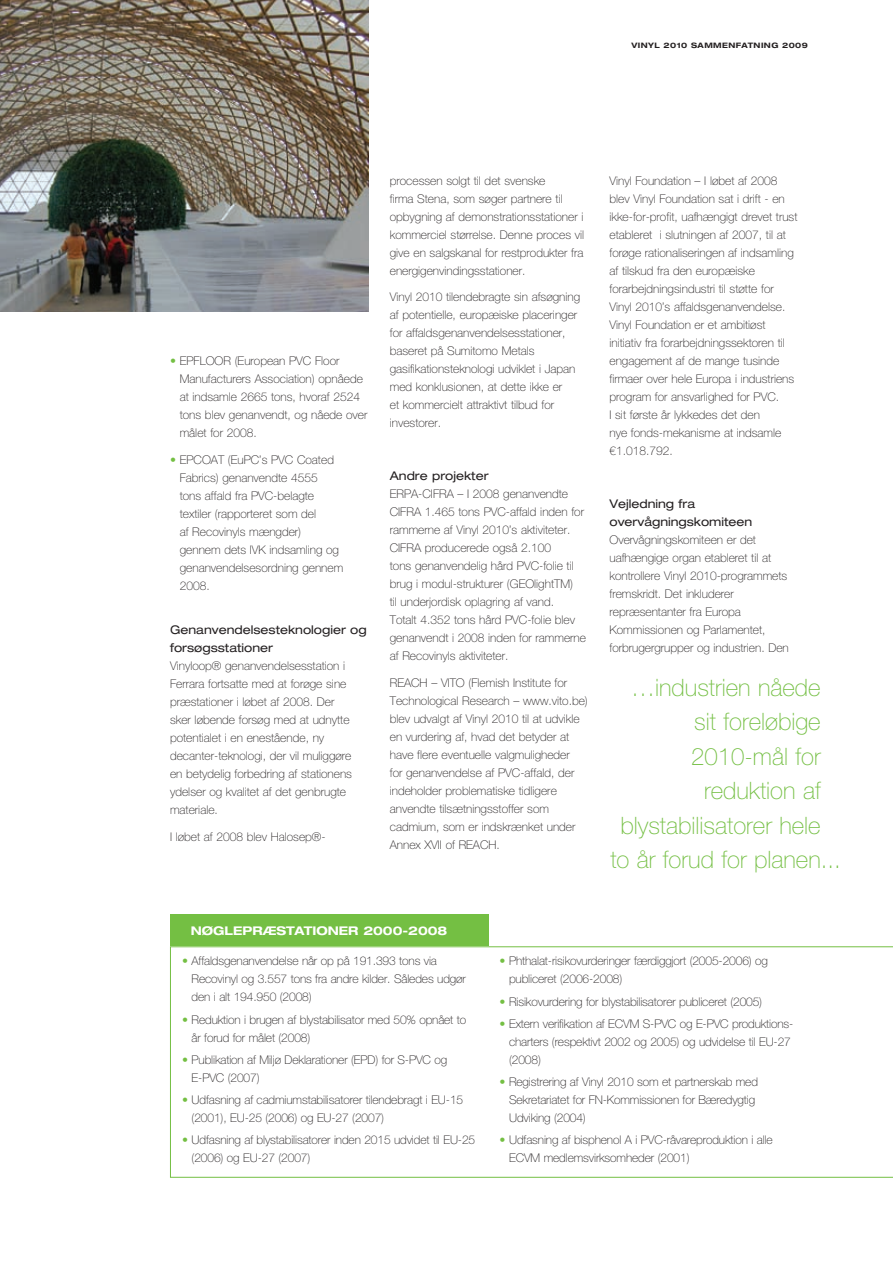
<style>
.page{position:relative;width:893px;height:1263px;background:#fff}
.page>*{position:absolute;margin:0;border:0;box-sizing:border-box;transform-origin:0 0}
.t1{font:100 24px "Helvetica Neue LT Std";color:#74bf43}
.t2{font:100 12px/18px "Helvetica Neue LT Std";color:#231f20}
.t3{font:expanded 12px/18px "Helvetica Neue LT Std";color:#231f20}
.t4{font:700 expanded 12px "Helvetica Neue LT Std";color:#fff}
.t5{font:700 expanded 7.5px "Helvetica Neue LT Std";letter-spacing:.06em;color:#231f20}
.s1{color:#74bf43}
</style>
<div class="page">
<img style="left:0;top:0;width:369px;height:311px">
<svg style="left:170px;top:946px;width:723px;height:232px"></svg>
<div style="left:170px;top:914px;width:319px;height:32px;background:#74bf43"></div>
<p class="t5" style="left:631px;top:40px;width:178px">VINYL 2010 SAMMENFATNING 2009</p>
<p class="t2" style="left:180px;top:352px;width:189px;text-indent:-10px"><span class="s1">•</span> EPFLOOR (European PVC Floor<br>Manufacturers Association) opnåede at indsamle 2665 tons, hvoraf 2524 tons blev genanvendt, og nåede over målet for 2008.</p>
<p class="t2" style="left:180px;top:450px;width:165px;text-indent:-10px"><span class="s1">•</span> EPCOAT (EuPC’s PVC Coated<br>Fabrics) genanvendte 4555<br>tons affald fra PVC-belagte textiler (rapporteret som del<br>af Recovinyls mængder) gennem dets IVK indsamling og genanvendelsesordning gennem<br>2008.</p>
<p class="t3" style="left:170px;top:621px;width:198px">Genanvendelsesteknologier og forsøgsstationer</p>
<p class="t2" style="left:170px;top:657px;width:183px">Vinyloop® genanvendelsesstation i Ferrara fortsatte med at forøge sine præstationer i løbet af 2008. Der sker løbende forsøg med at udnytte potentialet i en enestående, ny decanter-teknologi, der vil muliggøre en betydelig forbedring af stationens ydelser og kvalitet af det genbrugte materiale.</p>
<p class="t2" style="left:170px;top:827px;width:157px">I løbet af 2008 blev Halosep®-</p>
<p class="t2" style="left:390px;top:171px;width:196px">processen solgt til det svenske<br>firma Stena, som søger partnere til opbygning af demonstrationsstationer i kommerciel størrelse. Denne proces vil give en salgskanal for restprodukter fra energigenvindingsstationer.</p>
<p class="t2" style="left:390px;top:288px;width:192px">Vinyl 2010 tilendebragte sin afsøgning af potentielle, europæiske placeringer for affaldsgenanvendelsesstationer, baseret på Sumitomo Metals gasifikationsteknologi udviklet i Japan med konklusionen, at dette ikke er<br>et kommercielt attraktivt tilbud for investorer.</p>
<p class="t3" style="left:390px;top:467px;width:100px">Andre projekter</p>
<p class="t2" style="left:390px;top:485px;width:198px">ERPA-CIFRA – I 2008 genanvendte CIFRA 1.465 tons PVC-affald inden for rammerne af Vinyl 2010’s aktiviteter.<br>CIFRA producerede også 2.100<br>tons genanvendelig hård PVC-folie til brug i modul-strukturer (GEOlightTM)<br>til underjordisk oplagring af vand.<br>Totalt 4.352 tons hård PVC-folie blev genanvendt i 2008 inden for rammerne af Recovinyls aktiviteter.</p>
<p class="t2" style="left:390px;top:673px;width:200px">REACH – VITO (Flemish Institute for Technological Research – www.vito.be) blev udvalgt af Vinyl 2010 til at udvikle en vurdering af, hvad det betyder at have flere eventuelle valgmuligheder<br>for genanvendelse af PVC-affald, der indeholder problematiske tidligere anvendte tilsætningsstoffer som cadmium, som er indskrænket under Annex XVII of REACH.</p>
<p class="t2" style="left:609px;top:171px;width:190px">Vinyl Foundation – I løbet af 2008 blev Vinyl Foundation sat i drift - en ikke-for-profit, uafhængigt drevet trust etableret i slutningen af 2007, til at forøge rationaliseringen af indsamling af tilskud fra den europæiske forarbejdningsindustri til støtte for Vinyl 2010’s affaldsgenanvendelse.<br>Vinyl Foundation er et ambitiøst initiativ fra forarbejdningssektoren til engagement af de mange tusinde firmaer over hele Europa i industriens program for ansvarlighed for PVC.<br>I sit første år lykkedes det den<br>nye fonds-mekanisme at indsamle €1.018.792.</p>
<p class="t3" style="left:609px;top:494px;width:144px">Vejledning fra overvågningskomiteen</p>
<p class="t2" style="left:609px;top:530px;width:181px">Overvågningskomiteen er det uafhængige organ etableret til at kontrollere Vinyl 2010-programmets fremskridt. Det inkluderer repræsentanter fra Europa<br>Kommissionen og Parlamentet, forbrugergrupper og industrien. Den</p>
<h1 class="t1" style="left:631px;top:673px;width:191px">…industrien nåede</h1>
<h1 class="t1" style="left:694px;top:708px;width:128px">sit foreløbige</h1>
<h1 class="t1" style="left:691px;top:742px;width:131px">2010-mål for</h1>
<h1 class="t1" style="left:704px;top:777px;width:118px">reduktion af</h1>
<h1 class="t1" style="left:620px;top:811px;width:202px">blystabilisatorer hele</h1>
<h1 class="t1" style="left:610px;top:846px;width:232px">to år forud for planen ...</h1>
<p class="t4" style="left:191px;top:923px;width:33px">NØGLE</p>
<p class="t4" style="left:242px;top:923px;width:44px">PRÆSTATIONE</p>
<p class="t4" style="left:348px;top:923px;width:101px">R 2000-2008</p>
<p class="t2" style="left:192px;top:952px;width:276px;text-indent:-9px"><span class="s1">•</span> Affaldsgenanvendelse når op på 191.393 tons via<br>Recovinyl og 3.557 tons fra andre kilder. Således udgør den i alt 194.950 (2008)</p>
<p class="t2" style="left:192px;top:1010px;width:276px;text-indent:-9px"><span class="s1">•</span> Reduktion i brugen af blystabilisator med 50% opnået to år forud for målet (2008)</p>
<p class="t2" style="left:192px;top:1050px;width:257px;text-indent:-9px"><span class="s1">•</span> Publikation af Miljø Deklarationer (EPD) for S-PVC og<br>E-PVC (2007)</p>
<p class="t2" style="left:192px;top:1091px;width:273px;text-indent:-9px"><span class="s1">•</span> Udfasning af cadmiumstabilisatorer tilendebragt i EU-15 (2001), EU-25 (2006) og EU-27 (2007)</p>
<p class="t2" style="left:192px;top:1131px;width:285px;text-indent:-9px"><span class="s1">•</span> Udfasning af blystabilisatorer inden 2015 udvidet til EU-25 (2006) og EU-27 (2007)</p>
<p class="t2" style="left:509px;top:952px;width:260px;text-indent:-9px"><span class="s1">•</span> Phthalat-risikovurderinger færdiggjort (2005-2006) og publiceret (2006-2008)</p>
<p class="t2" style="left:500px;top:992px;width:264px"><span class="s1">•</span> Risikovurdering for blystabilisatorer publiceret (2005)</p>
<p class="t2" style="left:509px;top:1014px;width:286px;text-indent:-9px"><span class="s1">•</span> Extern verifikation af ECVM S-PVC og E-PVC produktions&shy;charters (respektivt 2002 og 2005) og udvidelse til EU-27 (2008)</p>
<p class="t2" style="left:509px;top:1073px;width:250px;text-indent:-9px"><span class="s1">•</span> Registrering af Vinyl 2010 som et partnerskab med<br>Sekretariatet for FN-Kommissionen for Bæredygtig<br>Udviking (2004)</p>
<p class="t2" style="left:509px;top:1131px;width:265px;text-indent:-9px"><span class="s1">•</span> Udfasning af bisphenol A i PVC-råvareproduktion i alle<br>ECVM medlemsvirksomheder (2001)</p>
</div>
